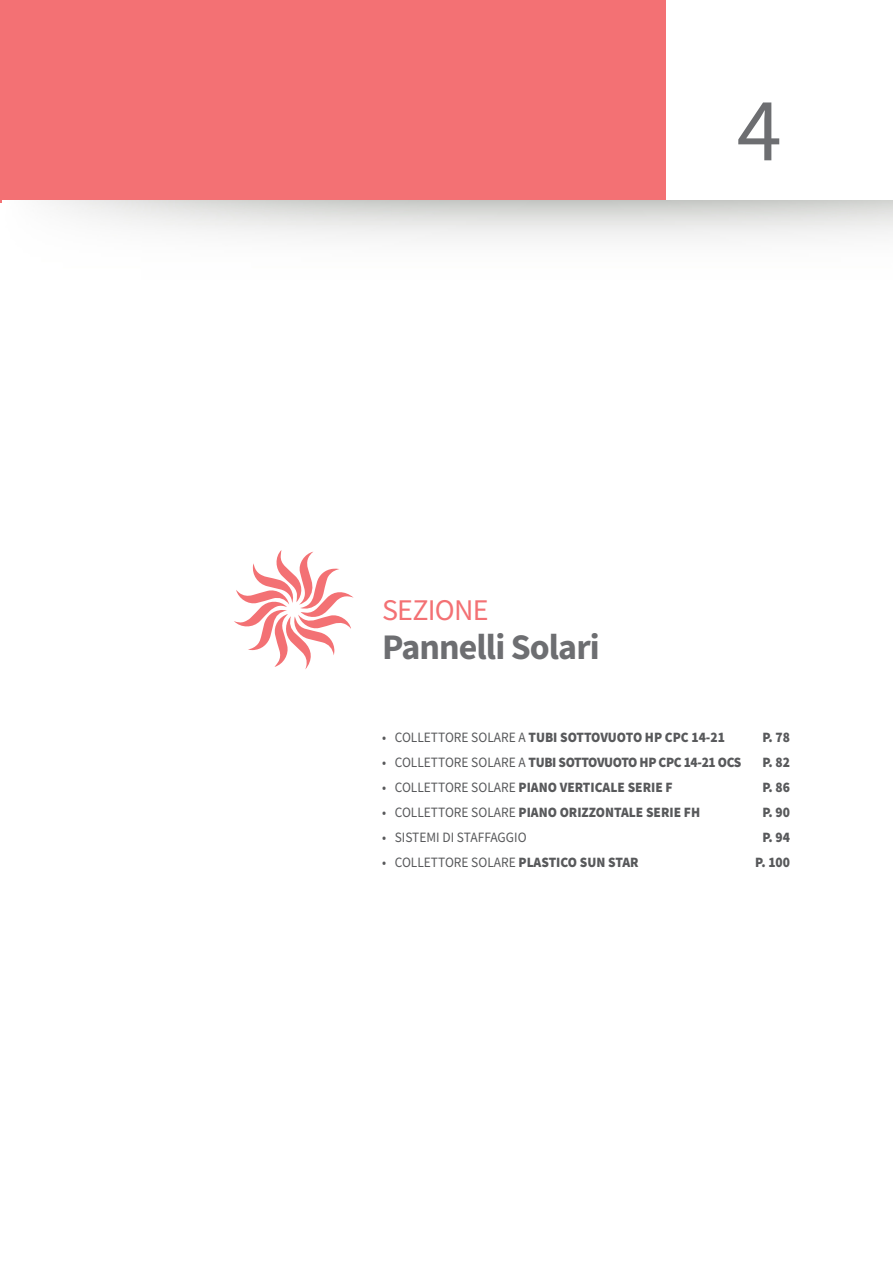
<style>
.page{position:relative;width:893px;height:1263px;background:#fff}
.page>*{position:absolute;margin:0;border:0;box-sizing:border-box;transform-origin:0 0}
.t1{font:90.6px "Source Sans Pro";color:#6d6e71}
.t2{font:700 36px "Source Sans Pro";letter-spacing:-.025em;color:#6d6e71}
.t3{font:30px "Source Sans Pro";letter-spacing:-.025em;color:#f37174}
.t4{font:900 14.25px "Source Sans Pro";color:#58595b;scale:.94 1}
.t5{font:14.25px "Source Sans Pro";color:#58595b;scale:.94 1}
.t6{font:900 14.25px "Source Sans Pro";letter-spacing:-.025em;color:#58595b;scale:.94 1}
.s1{font-weight:400}
.s2{font-weight:900}
</style>
<div class="page">
<div style="left:0;top:0;width:893px;height:203px;background:#f37174"></div>
<div style="left:667px;top:0;width:226px;height:203px;background:#fff"></div>
<img style="left:2px;top:201px;width:891px;height:40px">
<svg style="left:234px;top:550px;width:120px;height:119px"></svg>
<h1 class="t1" style="left:737px;top:73px;width:47px">4</h1>
<h3 class="t3" style="left:382px;top:591px;width:108px">SEZIONE</h3>
<h2 class="t2" style="left:382px;top:622px;width:219px">Pannelli Solari</h2>
<p class="t4" style="left:382px;top:728px;width:366px"><span class="s1">• COLLETTORE SOLARE A</span> TUBI SOTTOVUOTO HP CPC 14-21</p>
<p class="t4" style="left:762px;top:728px;width:31px">P. 78</p>
<p class="t6" style="left:382px;top:753px;width:384px"><span class="s1">• COLLETTORE SOLARE A</span> TUBI SOTTOVUOTO HP CPC 14-21 OCS</p>
<p class="t4" style="left:762px;top:753px;width:31px">P. 82</p>
<p class="t4" style="left:382px;top:778px;width:311px"><span class="s1">• COLLETTORE SOLARE</span> PIANO VERTICALE SERIE F</p>
<p class="t4" style="left:762px;top:778px;width:31px">P. 86</p>
<p class="t4" style="left:382px;top:803px;width:340px"><span class="s1">• COLLETTORE SOLARE</span> PIANO ORIZZONTALE SERIE FH</p>
<p class="t4" style="left:762px;top:803px;width:31px">P. 90</p>
<p class="t5" style="left:382px;top:828px;width:155px">• SISTEMI DI STAFFAGGIO</p>
<p class="t4" style="left:762px;top:828px;width:31px">P. 94</p>
<p class="t5" style="left:382px;top:853px;width:274px">• COLLETTORE SOLARE <span class="s2">PLASTICO SUN STAR</span></p>
<p class="t4" style="left:755px;top:853px;width:39px">P. 100</p>
</div>
